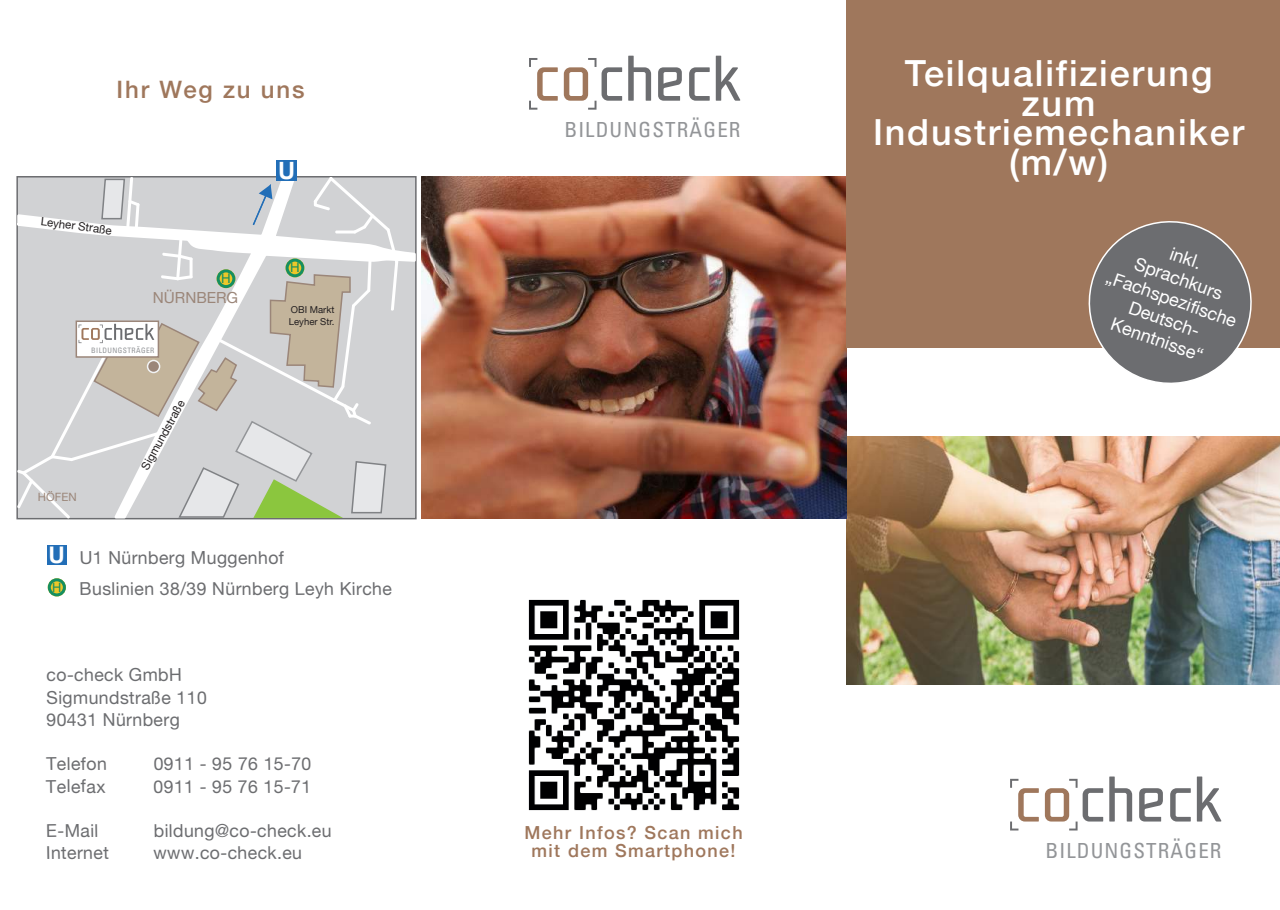
<style>
.page{position:relative;width:1280px;height:910px;background:#fff}
.page>*{position:absolute;margin:0;border:0;box-sizing:border-box;transform-origin:0 0}
.t1{font:500 36px/30px "Helvetica Neue";letter-spacing:.05em;color:#fff;text-align:center}
.t2{font:500 24px "Helvetica Neue";letter-spacing:.075em;color:#9f775c}
.t3{font:700 23.85px "Arial";color:#fff}
.t4{font:700 22.95px "Arial";color:#fff}
.t5{font:condensed 20.85px "Univers";letter-spacing:.055em;color:#939598}
.t6{font:18px/21.6px "Helvetica Neue";color:#fff;text-align:center}
.t7{font:500 18px/18px "Helvetica Neue";letter-spacing:.075em;color:#9f775c;text-align:center}
.t8{font:17.7px/22.4px "Helvetica Neue";color:#6c6d70}
.t9{font:15.3px "Helvetica Neue";color:#9b8679}
.t10{font:13.35px "Arial";color:#158f61}
.t11{font:12.9px "Arial";color:#158f61}
.t12{font:11.4px "Helvetica Neue";color:#231f20}
.t13{font:11.4px "Helvetica Neue";color:#9b8679}
.t14{font:9.6px/11.4px "Helvetica Neue";color:#231f20}
.t15{font:condensed 7.5px "Univers";letter-spacing:.055em;color:#939598}
</style>
<div class="page">
<svg style="left:1010px;top:779px;width:29px;height:51px"></svg>
<svg style="left:1045px;top:779px;width:58px;height:51px"></svg>
<svg style="left:1109px;top:776px;width:23px;height:45px"></svg>
<svg style="left:1139px;top:788px;width:24px;height:33px"></svg>
<svg style="left:1170px;top:788px;width:21px;height:33px"></svg>
<svg style="left:1197px;top:776px;width:24px;height:45px"></svg>
<img style="left:846px;top:437px;width:434px;height:248px">
<img style="left:421px;top:177px;width:425px;height:342px">
<div style="left:846px;top:0;width:434px;height:348px;background:#9f775c"></div>
<svg style="left:399px;top:177px;width:17px;height:341px;background:#cccdcf"></svg>
<div style="left:277px;top:160px;width:20px;height:20px;background:#226eb7"></div>
<svg style="left:17px;top:176px;width:382px;height:343px;background:#d2d3d0"></svg>
<svg style="left:1088px;top:221px;width:164px;height:162px"></svg>
<div style="left:48px;top:578px;width:18px;height:18px;background:#ecc729;border-radius:50%"></div>
<div style="left:48px;top:578px;width:18px;height:18px;border:3px solid #158f61;border-radius:50%"></div>
<div style="left:47px;top:546px;width:20px;height:19px;background:#226eb7"></div>
<svg style="left:529px;top:58px;width:29px;height:52px"></svg>
<svg style="left:564px;top:58px;width:58px;height:52px"></svg>
<svg style="left:628px;top:56px;width:23px;height:45px"></svg>
<svg style="left:658px;top:67px;width:24px;height:34px"></svg>
<svg style="left:689px;top:67px;width:21px;height:34px"></svg>
<svg style="left:716px;top:56px;width:24px;height:45px"></svg>
<img style="left:528px;top:599px;width:212px;height:212px">
<h2 class="t2" style="left:117px;top:70px;width:189px">Ihr Weg zu uns</h2>
<p class="t12" style="left:42px;top:213px;width:73px;rotate:7deg">Leyher Straße</p>
<p class="t10" style="left:221px;top:269px;width:11px">H</p>
<p class="t9" style="left:153px;top:286px;width:87px">NÜRNBERG</p>
<p class="t15" style="left:91px;top:345px;width:65px">BILDUNGSTRÄGER</p>
<p class="t13" style="left:38px;top:489px;width:40px">HÖFEN</p>
<p class="t12" style="left:137px;top:465px;width:79px;rotate:-61deg">Sigmundstraße</p>
<h3 class="t3" style="left:278px;top:153px;width:19px">U</h3>
<p class="t10" style="left:290px;top:258px;width:11px">H</p>
<p class="t14" style="left:289px;top:304px;width:47px">OBI Markt<br>Leyher Str.</p>
<p class="t4" style="left:49px;top:539px;width:18px">U</p>
<p class="t8" style="left:79px;top:549px;width:206px;rotate:-1deg">U1 Nürnberg Muggenhof</p>
<p class="t11" style="left:52px;top:578px;width:11px">H</p>
<p class="t8" style="left:79px;top:581px;width:314px;rotate:-1deg">Buslinien 38/39 Nürnberg Leyh Kirche</p>
<p class="t8" style="left:45px;top:666px;width:162px;rotate:-1deg">co-check GmbH<br>Sigmundstraße 110<br>90431 Nürnberg</p>
<p class="t8" style="left:46px;top:754px;width:62px;rotate:-1deg">Telefon</p>
<p class="t8" style="left:153px;top:755px;width:159px;rotate:-1deg">0911 - 95 76 15-70</p>
<p class="t8" style="left:46px;top:776px;width:61px;rotate:-1deg">Telefax</p>
<p class="t8" style="left:153px;top:777px;width:159px;rotate:-1deg">0911 - 95 76 15-71</p>
<p class="t8" style="left:46px;top:821px;width:54px;rotate:-1deg">E-Mail</p>
<p class="t8" style="left:154px;top:822px;width:179px;rotate:-1deg">bildung@co-check.eu</p>
<p class="t8" style="left:46px;top:843px;width:64px;rotate:-1deg">Internet</p>
<p class="t8" style="left:153px;top:844px;width:150px;rotate:-1deg">www.co-check.eu</p>
<p class="t5" style="left:564px;top:116px;width:178px">BILDUNGSTRÄGER</p>
<h1 class="t1" style="left:873px;top:55px;width:373px">Teilqualifizierung zum<br>Industriemechaniker (m/w)</h1>
<p class="t6" style="left:1124px;top:226px;width:138px;rotate:19deg">inkl.<br>Sprachkurs „Fachspezifische<br>Deutsch-<br>Kenntnisse“</p>
<p class="t7" style="left:525px;top:822px;width:220px">Mehr Infos? Scan mich mit dem Smartphone!</p>
<p class="t5" style="left:1045px;top:837px;width:178px">BILDUNGSTRÄGER</p>
</div>
